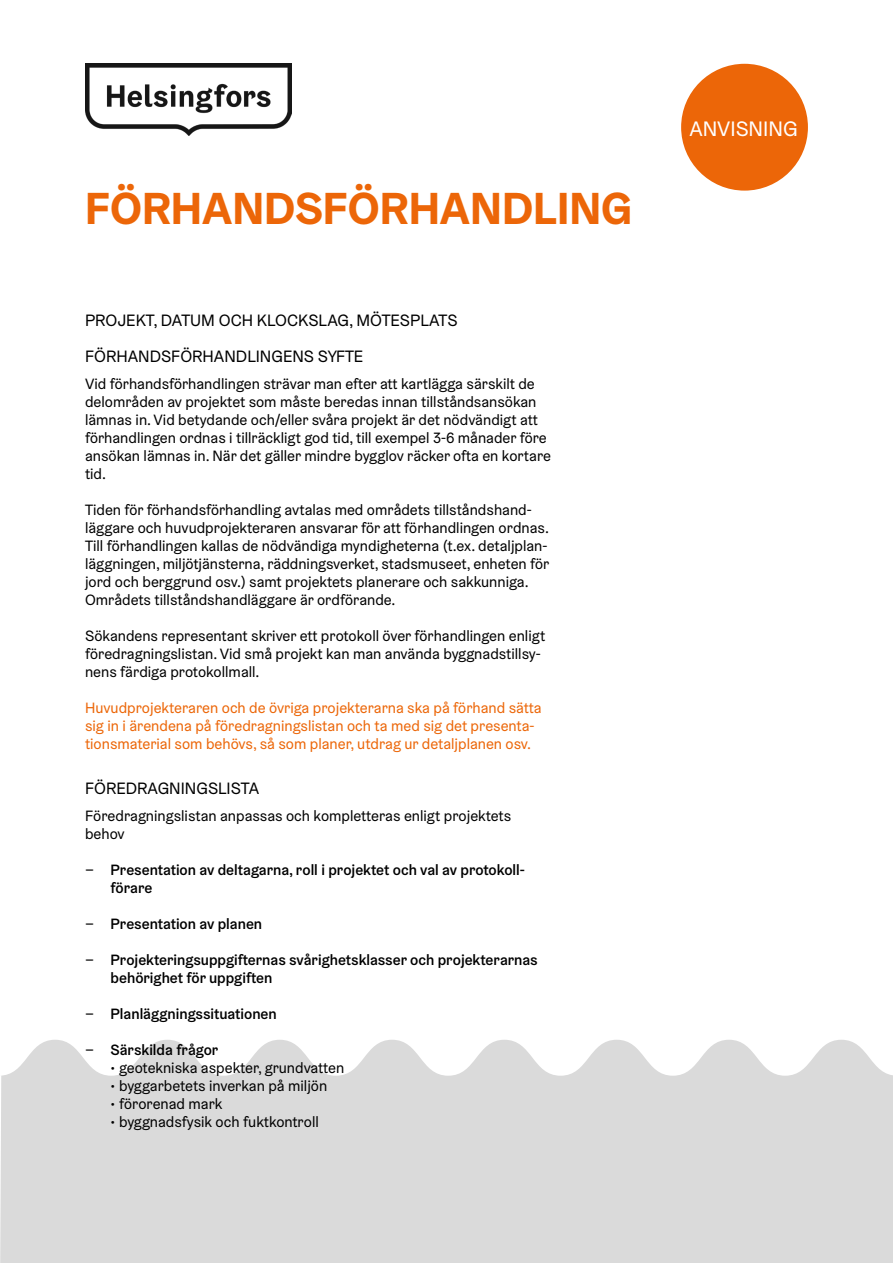
<style>
.page{position:relative;width:893px;height:1263px;background:#fff}
.page>*{position:absolute;margin:0;border:0;box-sizing:border-box;transform-origin:0 0}
.t1{font:700 45px "Helsinki Grotesk";color:#ec6608}
.t2{font:21px "Helsinki Grotesk";color:#fff}
.t3{font:16.5px/36px "Helsinki Grotesk";color:#000}
.t4{font:15px/18px "Helsinki Grotesk";color:#000}
.t5{font:500 15px/18px "Helsinki Grotesk";color:#000}
.t6{font:15px/18px "Helsinki Grotesk";color:#ec6608}
.s1{font-weight:400}
</style>
<div class="page">
<svg style="left:0;top:1040px;width:893px;height:223px;background:#dcdcdc"></svg>
<div style="left:681px;top:64px;width:127px;height:127px;background:#ec6608;border-radius:50%"></div>
<img style="left:85px;top:64px;width:206px;height:72px">
<h1 class="t1" style="left:85px;top:180px;width:549px">FÖRHANDSFÖRHANDLING</h1>
<p class="t3" style="left:85px;top:302px;width:374px">PROJEKT, DATUM OCH KLOCKSLAG, MÖTESPLATS<br>FÖRHANDSFÖRHANDLINGENS SYFTE</p>
<p class="t4" style="left:85px;top:375px;width:468px">Vid förhandsförhandlingen strävar man efter att kartlägga särskilt de delområden av projektet som måste beredas innan tillståndsansökan lämnas in. Vid betydande och/eller svåra projekt är det nödvändigt att förhandlingen ordnas i tillräckligt god tid, till exempel 3-6 månader före ansökan lämnas in. När det gäller mindre bygglov räcker ofta en kortare tid.</p>
<p class="t4" style="left:85px;top:501px;width:466px">Tiden för förhandsförhandling avtalas med områdets tillståndshand&shy;läggare och huvudprojekteraren ansvarar för att förhandlingen ordnas.<br>Till förhandlingen kallas de nödvändiga myndigheterna (t.ex. detaljplan&shy;läggningen, miljötjänsterna, räddningsverket, stadsmuseet, enheten för jord och berggrund osv.) samt projektets planerare och sakkunniga.<br>Områdets tillståndshandläggare är ordförande.</p>
<p class="t4" style="left:85px;top:627px;width:462px">Sökandens representant skriver ett protokoll över förhandlingen enligt föredragningslistan. Vid små projekt kan man använda byggnadstillsy&shy;nens färdiga protokollmall.</p>
<p class="t6" style="left:85px;top:699px;width:458px">Huvudprojekteraren och de övriga projekterarna ska på förhand sätta sig in i ärendena på föredragningslistan och ta med sig det presenta&shy;tionsmaterial som behövs, så som planer, utdrag ur detaljplanen osv.</p>
<p class="t3" style="left:85px;top:770px;width:176px">FÖREDRAGNINGSLISTA</p>
<p class="t4" style="left:85px;top:807px;width:428px">Föredragningslistan anpassas och kompletteras enligt projektets behov</p>
<p class="t5" style="left:111px;top:861px;width:416px;text-indent:-26px"><span class="s1">−</span> Presentation av deltagarna, roll i projektet och val av protokoll&shy;förare</p>
<p class="t5" style="left:85px;top:915px;width:179px"><span class="s1">−</span> Presentation av planen</p>
<p class="t5" style="left:111px;top:951px;width:429px;text-indent:-26px"><span class="s1">−</span> Projekteringsuppgifternas svårighetsklasser och projekterarnas behörighet för uppgiften</p>
<p class="t5" style="left:85px;top:1005px;width:193px"><span class="s1">−</span> Planläggningssituationen</p>
<p class="t5" style="left:85px;top:1041px;width:135px"><span class="s1">−</span> Särskilda frågor</p>
<p class="t4" style="left:111px;top:1059px;width:235px">• geotekniska aspekter, grundvatten</p>
<p class="t4" style="left:111px;top:1077px;width:218px">• byggarbetets inverkan på miljön</p>
<p class="t4" style="left:111px;top:1095px;width:113px">• förorenad mark</p>
<p class="t4" style="left:111px;top:1113px;width:210px">• byggnadsfysik och fuktkontroll</p>
<h2 class="t2" style="left:689px;top:116px;width:110px">ANVISNING</h2>
</div>
